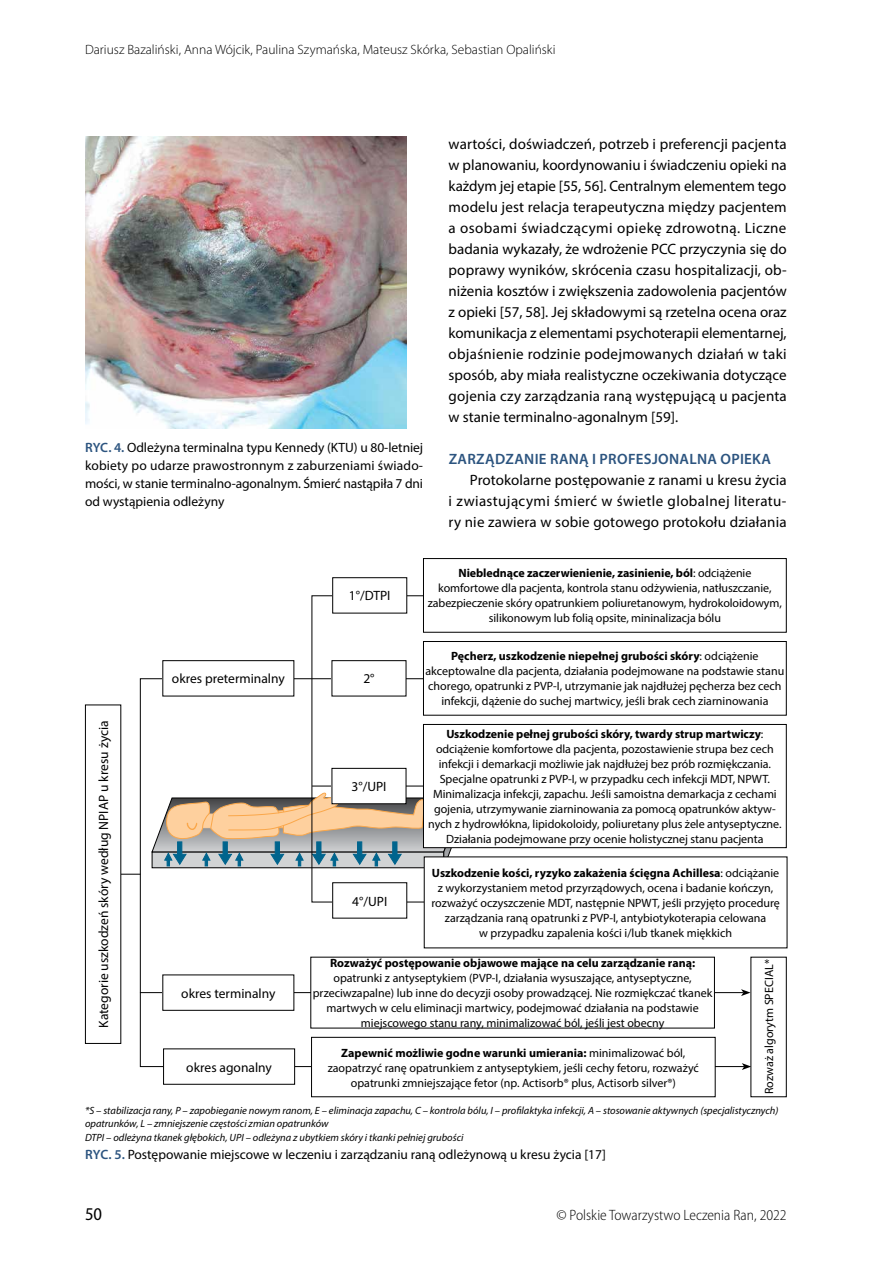
<style>
.page{position:relative;width:893px;height:1263px;background:#fff}
.page>*{position:absolute;margin:0;border:0;box-sizing:border-box;transform-origin:0 0}
.t1{font:semi-condensed 18px "Myriad Pro";color:#000}
.t2{font:15px/21px "Myriad Pro";letter-spacing:.01em;color:#000;text-align:justify}
.t3{font:300 semi-condensed 15px "Myriad Pro";color:#000}
.t4{font:600 15px "Myriad Pro";letter-spacing:.02em;color:#2c547f}
.t5{font:13.5px/18px "Myriad Pro";color:#000;text-align:justify}
.t6{font:300 13.5px "Myriad Pro";color:#000}
.t7{font:12px/15px "Myriad Pro";color:#000;text-align:center}
.t8{font:700 12px "Myriad Pro";color:#000}
.t9{font:italic 10.5px/13.5px "Myriad Pro";color:#000}
.s1{font-weight:600;color:#2c547f}
.s2{font-weight:700}
</style>
<div class="page">
<svg style="left:140px;top:678px;width:605px;height:389px"></svg>
<svg style="left:742px;top:1063px;width:8px;height:7px"></svg>
<svg style="left:151px;top:595px;width:314px;height:308px"></svg>
<div style="left:333px;top:578px;width:74px;height:35px;background:#fff"></div>
<div style="left:332px;top:577px;width:75px;height:36px;border:1px solid #000"></div>
<div style="left:423px;top:558px;width:363px;height:74px;background:#fff"></div>
<div style="left:423px;top:558px;width:364px;height:75px;border:1px solid #000"></div>
<div style="left:312px;top:1037px;width:403px;height:60px;background:#fff"></div>
<div style="left:311px;top:1037px;width:405px;height:60px;border:1px solid #000"></div>
<div style="left:163px;top:661px;width:131px;height:35px;background:#fff"></div>
<div style="left:162px;top:660px;width:132px;height:36px;border:1px solid #000"></div>
<div style="left:423px;top:641px;width:363px;height:74px;background:#fff"></div>
<div style="left:423px;top:641px;width:364px;height:74px;border:1px solid #000"></div>
<div style="left:332px;top:661px;width:74px;height:35px;background:#fff"></div>
<div style="left:332px;top:660px;width:74px;height:36px;border:1px solid #000"></div>
<div style="left:424px;top:857px;width:363px;height:91px;background:#fff"></div>
<div style="left:333px;top:883px;width:74px;height:35px;background:#fff"></div>
<div style="left:750px;top:957px;width:37px;height:140px;border:1px solid #000"></div>
<div style="left:164px;top:1049px;width:131px;height:35px;background:#fff"></div>
<div style="left:163px;top:1048px;width:132px;height:37px;border:1px solid #000"></div>
<hr style="left:312px;top:786px;width:133px;height:1px;background:#000">
<svg style="left:121px;top:874px;width:19px;height:1px"></svg>
<hr style="left:140px;top:992px;width:603px;height:1px;background:#000">
<svg style="left:741px;top:989px;width:9px;height:7px"></svg>
<div style="left:85px;top:704px;width:36px;height:340px;border:1px solid #000"></div>
<div style="left:332px;top:768px;width:74px;height:36px;background:#fff"></div>
<div style="left:332px;top:768px;width:74px;height:36px;border:1px solid #000"></div>
<div style="left:423px;top:724px;width:363px;height:124px;background:#fff"></div>
<div style="left:423px;top:724px;width:364px;height:124px;border:1px solid #000"></div>
<div style="left:311px;top:957px;width:403px;height:71px;background:#fff"></div>
<div style="left:163px;top:975px;width:131px;height:35px;background:#fff"></div>
<div style="left:162px;top:974px;width:132px;height:37px;border:1px solid #000"></div>
<img style="left:86px;top:137px;width:321px;height:292px">
<p class="t6" style="left:85px;top:42px;width:472px">Dariusz Bazaliński, Anna Wójcik, Paulina Szymańska, Mateusz Skórka, Sebastian Opaliński</p>
<p class="t5" style="left:85px;top:438px;width:340px"><span class="s1">RYC. 4.</span> Odleżyna terminalna typu Kennedy (KTU) u 80-letniej kobiety po udarze prawostronnym z zaburzeniami świado&shy;mości, w stanie terminalno-agonalnym. Śmierć nastąpiła 7 dni od wystąpienia odleżyny</p>
<p class="t2" style="left:449px;top:133px;width:340px">wartości, doświadczeń, potrzeb i preferencji pacjenta w planowaniu, koordynowaniu i świadczeniu opieki na każdym jej etapie [55, 56]. Centralnym elementem tego modelu jest relacja terapeutyczna między pacjentem a osobami świadczącymi opiekę zdrowotną. Liczne badania wykazały, że wdrożenie PCC przyczynia się do poprawy wyników, skrócenia czasu hospitalizacji, ob&shy;niżenia kosztów i zwiększenia zadowolenia pacjentów z opieki [57, 58]. Jej składowymi są rzetelna ocena oraz komunikacja z elementami psychoterapii elementarnej, objaśnienie rodzinie podejmowanych działań w taki sposób, aby miała realistyczne oczekiwania dotyczące gojenia czy zarządzania raną występującą u pacjenta w stanie terminalno-agonalnym [59].</p>
<p class="t4" style="left:449px;top:449px;width:56px">ZARZĄDZANIE</p>
<p class="t4" style="left:550px;top:449px;width:10px">RAN</p>
<p class="t4" style="left:579px;top:449px;width:90px">Ą I PROFESJONALNA</p>
<p class="t4" style="left:720px;top:449px;width:28px">OPIEKA</p>
<p class="t2" style="left:449px;top:469px;width:339px;text-indent:21px">Protokolarne postępowanie z ranami u kresu życia i zwiastującymi śmierć w świetle globalnej literatu&shy;ry nie zawiera w sobie gotowego protokołu działania</p>
<p class="t5" style="left:94px;top:1028px;width:309px;rotate:-90deg">Kategorie uszkodzeń skóry według NPIAP u kresu życia</p>
<p class="t5" style="left:172px;top:670px;width:114px">okres preterminalny</p>
<p class="t5" style="left:181px;top:984px;width:96px">okres terminalny</p>
<p class="t5" style="left:186px;top:1058px;width:87px">okres agonalny</p>
<p class="t5" style="left:349px;top:587px;width:43px">1°/DTPI</p>
<p class="t5" style="left:363px;top:670px;width:13px">2°</p>
<p class="t5" style="left:351px;top:777px;width:36px">3°/UPI</p>
<p class="t5" style="left:352px;top:892px;width:36px">4°/UPI</p>
<p class="t7" style="left:428px;top:566px;width:356px"><span class="s2">Nieblednące zaczerwienienie, zasinienie, ból</span>: odciążenie komfortowe dla pacjenta, kontrola stanu odżywienia, natłuszczanie, zabezpieczenie skóry opatrunkiem poliuretanowym, hydrokoloidowym, silikonowym lub folią opsite, mininalizacja bólu</p>
<p class="t7" style="left:425px;top:649px;width:360px"><span class="s2">Pęcherz, uszkodzenie niepełnej grubości skóry</span>: odciążenie akceptowalne dla pacjenta, działania podejmowane na podstawie stanu chorego, opatrunki z PVP-I, utrzymanie jak najdłużej pęcherza bez cech infekcji, dążenie do suchej martwicy, jeśli brak cech ziarninowania</p>
<p class="t7" style="left:428px;top:726px;width:355px"><span class="s2">Uszkodzenie pełnej grubości skóry, twardy strup martwiczy</span>: odciążenie komfortowe dla pacjenta, pozostawienie strupa bez cech infekcji i demarkacji możliwie jak najdłużej bez prób rozmiękczania.<br>Specjalne opatrunki z PVP-I, w przypadku cech infekcji MDT, NPWT.<br>Minimalizacja infekcji, zapachu. Jeśli samoistna demarkacja z cechami gojenia, utrzymywanie ziarninowania za pomocą opatrunków aktyw&shy;nych z hydrowłókna, lipidokoloidy, poliuretany plus żele antyseptyczne.<br>Działania podejmowane przy ocenie holistycznej stanu pacjenta</p>
<p class="t7" style="left:431px;top:865px;width:350px"><span class="s2">Uszkodzenie kości, ryzyko zakażenia ścięgna Achillesa</span>: odciążanie z wykorzystaniem metod przyrządowych, ocena i badanie kończyn, rozważyć oczyszczenie MDT, następnie NPWT, jeśli przyjęto procedurę zarządzania raną opatrunki z PVP-I, antybiotykoterapia celowana<br>w przypadku zapalenia kości i/lub tkanek miękkich</p>
<p class="t8" style="left:330px;top:955px;width:367px">Rozważyć postępowanie objawowe mające na celu zarządzanie raną:</p>
<p class="t7" style="left:313px;top:970px;width:401px">opatrunki z antyseptykiem (PVP-I, działania wysuszające, antyseptyczne, przeciwzapalne) lub inne do decyzji osoby prowadzącej. Nie rozmiękczać tkanek martwych w celu eliminacji martwicy, podejmować działania na podstawie miejscowego stanu rany, minimalizować ból, jeśli jest obecny</p>
<p class="t7" style="left:328px;top:1045px;width:373px"><span class="s2">Zapewnić możliwie godne warunki umierania:</span> minimalizować ból, zaopatrzyć ranę opatrunkiem z antyseptykiem, jeśli cechy fetoru, rozważyć opatrunki zmniejszające fetor (np. Actisorb® plus, Actisorb silver®)</p>
<p class="t7" style="left:761px;top:1094px;width:137px;rotate:-90deg">Rozważ algorytm SPECIAL*</p>
<p class="t9" style="left:85px;top:1103px;width:695px">*S – stabilizacja rany, P – zapobieganie nowym ranom, E – eliminacja zapachu, C – kontrola bólu, I – profilaktyka infekcji, A – stosowanie aktywnych (specjalistycznych) opatrunków, L – zmniejszenie częstości zmian opatrunków<br>DTPI – odleżyna tkanek głębokich, UPI – odleżyna z ubytkiem skóry i tkanki pełniej grubości</p>
<p class="t5" style="left:85px;top:1145px;width:522px"><span class="s1">RYC. 5.</span> Postępowanie miejscowe w leczeniu i zarządzaniu raną odleżynową u kresu życia [17]</p>
<h1 class="t1" style="left:85px;top:1205px;width:19px">50</h1>
<p class="t3" style="left:556px;top:1207px;width:232px">© Polskie Towarzystwo Leczenia Ran, 2022</p>
</div>
